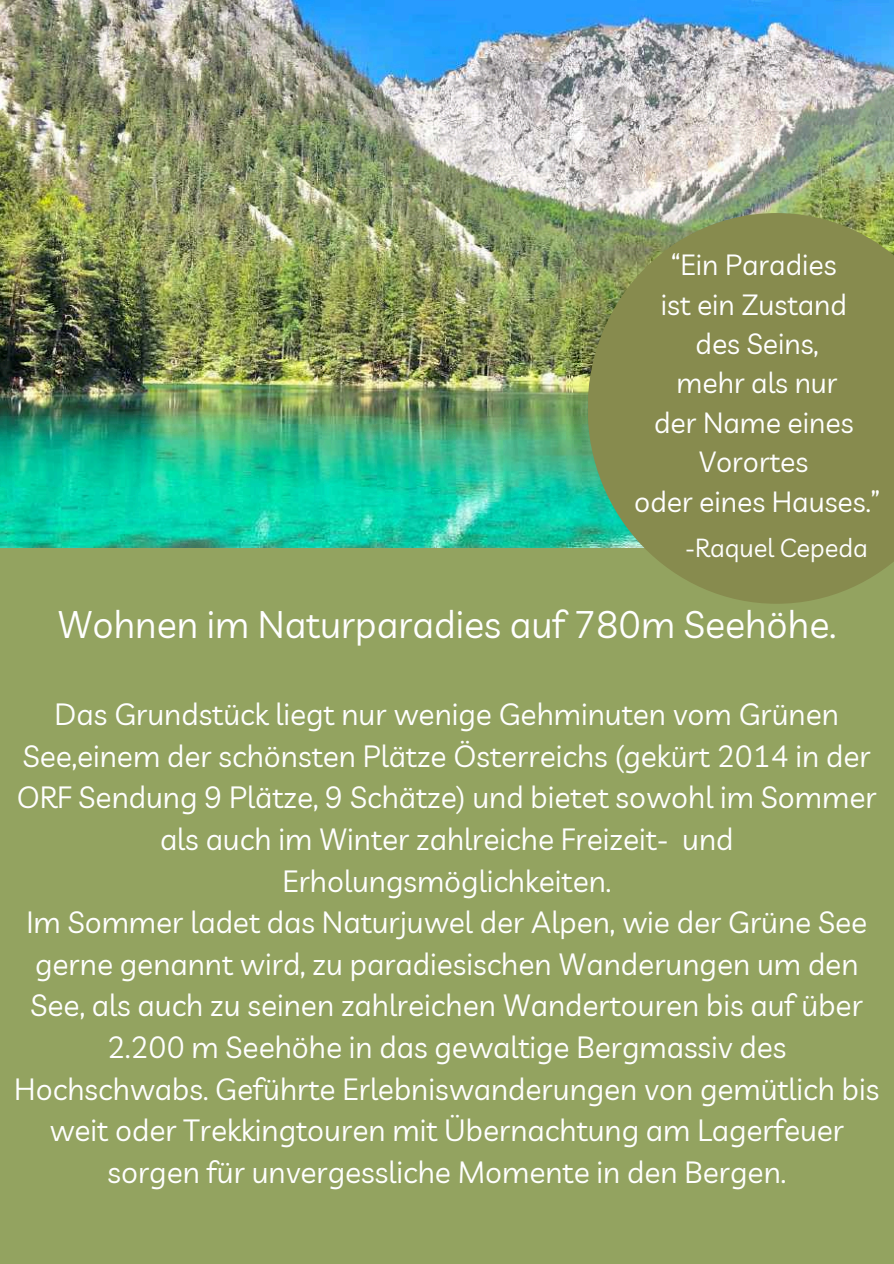
<style>
.page{position:relative;width:894px;height:1264px;background:#fff}
.page>*{position:absolute;margin:0;border:0;box-sizing:border-box;transform-origin:0 0}
.t1{font:37.5px "Livvic";color:#fff}
.t2{font:30px/41.7px "Livvic";color:#fff;text-align:center}
.t3{font:28.5px/39.3px "Livvic";color:#fff;text-align:center}
.t4{font:25.5px "Livvic";color:#fff}
</style>
<div class="page">
<div style="left:0;top:0;width:893px;height:1263px;background:#93a360"></div>
<img style="left:0;top:0;width:893px;height:547px">
<svg style="left:587px;top:213px;width:306px;height:390px;background:#858e52"></svg>
<p class="t3" style="left:634px;top:245px;width:247px">“Ein Paradies<br>ist ein Zustand<br>des Seins,<br>mehr als nur<br>der Name eines<br>Vorortes<br>oder eines Hauses.”</p>
<p class="t4" style="left:685px;top:531px;width:184px">-Raquel Cepeda</p>
<p class="t1" style="left:57px;top:600px;width:779px">Wohnen im Naturparadies auf 780m Seehöhe.</p>
<p class="t2" style="left:14px;top:692px;width:866px">Das Grundstück liegt nur wenige Gehminuten vom Grünen See,einem der schönsten Plätze Österreichs (gekürt 2014 in der ORF Sendung 9 Plätze, 9 Schätze) und bietet sowohl im Sommer als auch im Winter zahlreiche Freizeit- und Erholungsmöglichkeiten.<br>Im Sommer ladet das Naturjuwel der Alpen, wie der Grüne See gerne genannt wird, zu paradiesischen Wanderungen um den See, als auch zu seinen zahlreichen Wandertouren bis auf über 2.200 m Seehöhe in das gewaltige Bergmassiv des Hochschwabs. Geführte Erlebniswanderungen von gemütlich bis weit oder Trekkingtouren mit Übernachtung am Lagerfeuer sorgen für unvergessliche Momente in den Bergen.</p>
</div>
